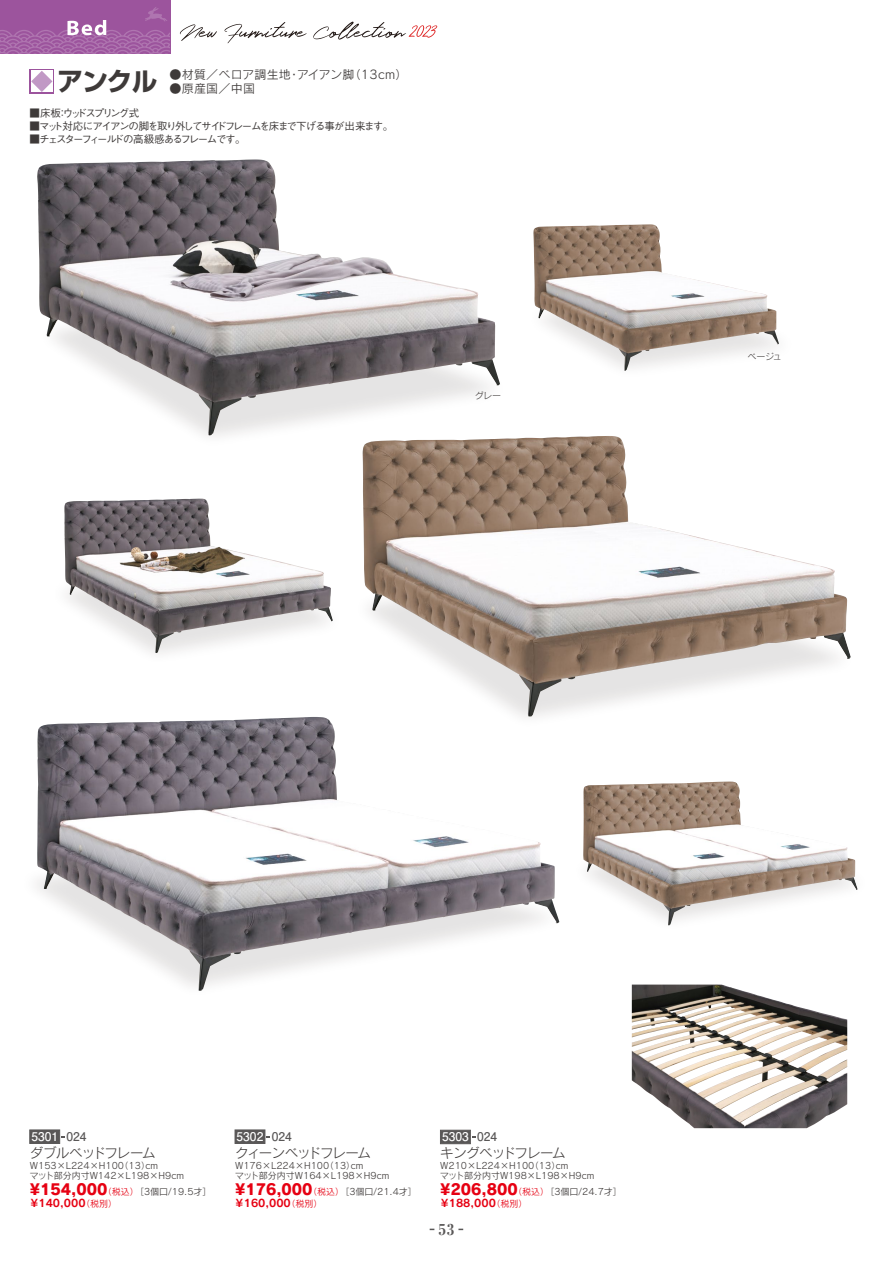
<style>
.page{position:relative;width:893px;height:1263px;background:#fff}
.page>*{position:absolute;margin:0;border:0;box-sizing:border-box;transform-origin:0 0}
.t1{font:700 expanded 15px "Ryumin Pro";color:#595757}
.t2{font:13.5px "Rodin Pro M";letter-spacing:-.085em;color:#3e3a39}
.t3{font:12px/14.4px "Rodin Pro M";letter-spacing:.02em;color:#3e3a39}
.t4{font:700 12px "Futo Go B101 Pro";color:#fff}
.t5{font:500 10.5px "Gothic BBB Pro";letter-spacing:-.135em;color:#3e3a39}
.t6{font:500 10.5px "Gothic BBB Pro";letter-spacing:-.18em;color:#3e3a39}
.t7{font:10.5px "Rodin Pro B";color:#e60012}
.t8{font:9px/10.5px "Rodin Pro M";color:#3e3a39}
.s1{color:#595757}
.s2{font-family:"Rodin Pro EB";font-size:15px;color:#e60012}
.s3{color:#e60012}
.s4{font-family:"Rodin Pro M";font-size:9px}
</style>
<div class="page">
<img style="left:208px;top:282px;width:275px;height:186px">
<img style="left:37px;top:160px;width:396px;height:275px">
<img style="left:632px;top:984px;width:215px;height:144px">
<img style="left:156px;top:509px;width:153px;height:145px">
<img style="left:64px;top:498px;width:135px;height:155px">
<img style="left:309px;top:569px;width:228px;height:202px">
<img style="left:363px;top:436px;width:488px;height:280px">
<img style="left:587px;top:781px;width:271px;height:144px">
<img style="left:483px;top:318px;width:17px;height:74px">
<img style="left:533px;top:224px;width:246px;height:147px">
<img style="left:311px;top:786px;width:298px;height:180px">
<img style="left:37px;top:717px;width:274px;height:274px">
<svg style="left:31px;top:71px;width:21px;height:21px"></svg>
<div style="left:440px;top:1130px;width:31px;height:14px;background:#595757"></div>
<div style="left:29px;top:1129px;width:31px;height:15px;background:#595757;border:1px solid #595757"></div>
<div style="left:235px;top:1129px;width:30px;height:15px;background:#595757;border:1px solid #595757"></div>
<div style="left:0;top:0;width:170px;height:54px;background:#9c549d"></div>
<svg style="left:180px;top:24px;width:37px;height:17px"></svg>
<svg style="left:224px;top:22px;width:83px;height:21px"></svg>
<svg style="left:313px;top:22px;width:124px;height:18px"></svg>
<svg style="left:0;top:7px;width:170px;height:47px"></svg>
<h3 class="t3" style="left:58px;top:67px;width:351px;text-indent:112px">●材質／ベロア調生地・アイアン脚（13cm）<sup>アンクル</sup> ●原産国／中国</h3>
<p class="t6" style="left:30px;top:105px;width:111px">■床板：ウッドスプリング式</p>
<p class="t5" style="left:30px;top:118px;width:365px">■マット対応にアイアンの脚を取り外してサイドフレームを床まで下げる事が出来ます。</p>
<p class="t6" style="left:30px;top:130px;width:218px">■チェスターフィールドの高級感あるフレームです。</p>
<p class="t8" style="left:475px;top:390px;width:28px">グレー</p>
<p class="t8" style="left:747px;top:351px;width:36px">ベージュ</p>
<h3 class="t4" style="left:31px;top:1127px;width:57px">5301 <span class="s1">024</span></h3>
<h3 class="t4" style="left:237px;top:1127px;width:57px">5302 <span class="s1">024</span></h3>
<h3 class="t4" style="left:442px;top:1127px;width:57px">5303 <span class="s1">024</span></h3>
<h2 class="t2" style="left:30px;top:1144px;width:127px">ダブルベッドフレーム</h2>
<p class="t8" style="left:30px;top:1160px;width:156px">W153×L224×H100（13）cm<br>マット部分内寸W142×L198×H9cm</p>
<h2 class="t2" style="left:235px;top:1144px;width:137px">クィーンベッドフレーム</h2>
<p class="t8" style="left:235px;top:1160px;width:156px">W176×L224×H100（13）cm<br>マット部分内寸W164×L198×H9cm</p>
<h2 class="t2" style="left:440px;top:1144px;width:127px">キングベッドフレーム</h2>
<p class="t8" style="left:440px;top:1160px;width:156px">W210×L224×H100（13）cm<br>マット部分内寸W198×L198×H9cm</p>
<p class="t8" style="left:30px;top:1186px;width:183px"><span class="s2">¥154,000</span><span class="s3">（税込）</span>［3個口/19.5才］</p>
<p class="t7" style="left:29px;top:1196px;width:90px">￥140,000<span class="s4">（税別）</span></p>
<p class="t8" style="left:235px;top:1186px;width:183px"><span class="s2">¥176,000</span><span class="s3">（税込）</span>［3個口/21.4才］</p>
<p class="t7" style="left:234px;top:1196px;width:90px">￥160,000<span class="s4">（税別）</span></p>
<p class="t8" style="left:440px;top:1186px;width:183px"><span class="s2">¥206,800</span><span class="s3">（税込）</span>［3個口/24.7才］</p>
<p class="t7" style="left:439px;top:1196px;width:90px">￥188,000<span class="s4">（税別）</span></p>
<h1 class="t1" style="left:438px;top:1218px;width:17px">53</h1>
</div>
